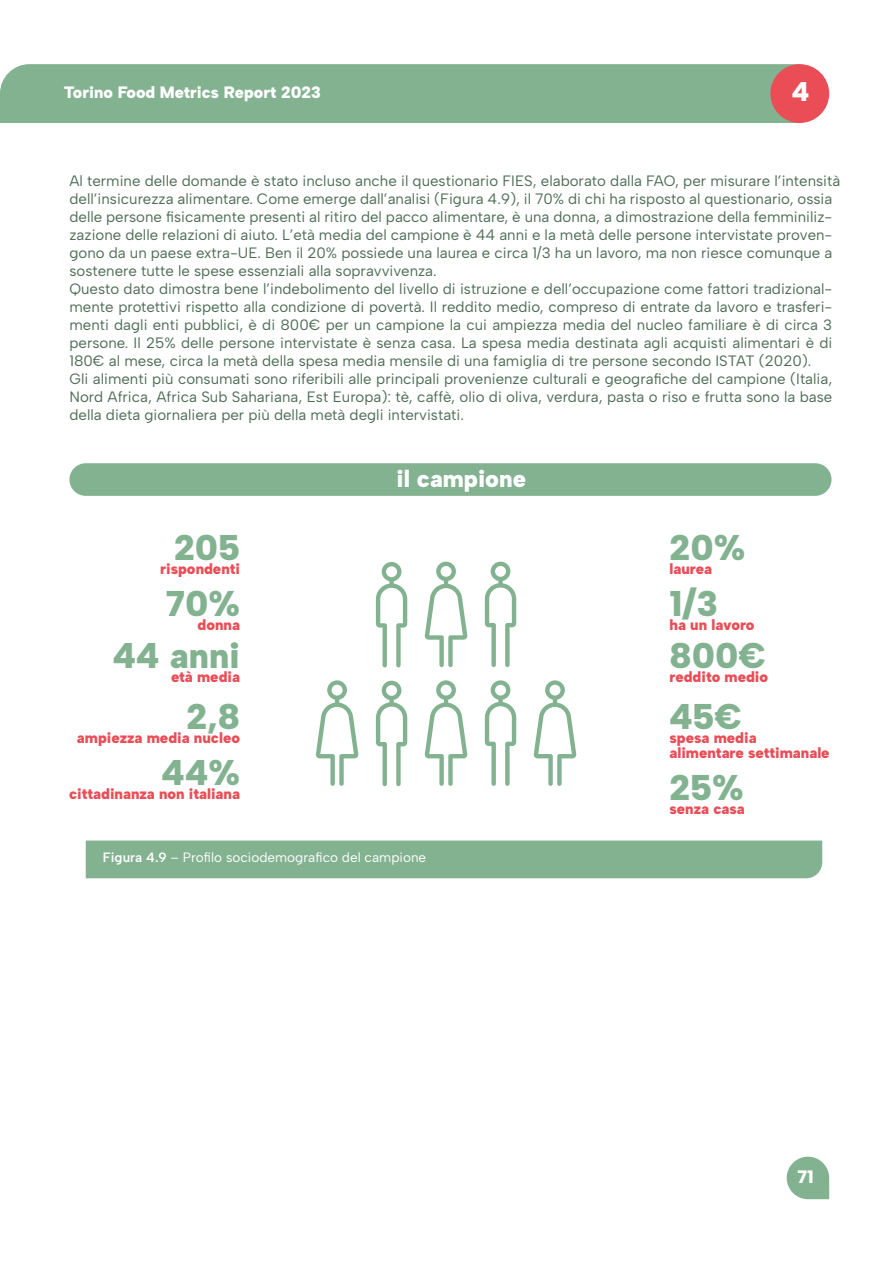
<style>
.page{position:relative;width:893px;height:1263px;background:#fff}
.page>*{position:absolute;margin:0;border:0;box-sizing:border-box;transform-origin:0 0}
.t1{font:900 35.7px "Albert Sans";color:#83b291}
.t2{font:900 27px "Albert Sans";color:#fff}
.t3{font:900 24px "Albert Sans";color:#fff}
.t4{font:900 18px "Albert Sans";color:#fff}
.t5{font:900 16.5px "Albert Sans";color:#fff}
.t6{font:15px/18px "Albert Sans";color:#4e6c56}
.t7{font:900 15px/15px "Albert Sans";color:#ea4d56}
.t8{font:13.5px "Albert Sans";color:#fff}
.s1{font-weight:600}
</style>
<div class="page">
<div style="left:0;top:64px;width:794px;height:59px;background:#83b291"></div>
<div style="left:770px;top:64px;width:59px;height:59px;background:#ea4d56;border-radius:50%"></div>
<svg style="left:376px;top:562px;width:31px;height:105px"></svg>
<svg style="left:485px;top:562px;width:31px;height:105px"></svg>
<svg style="left:425px;top:562px;width:42px;height:105px"></svg>
<svg style="left:376px;top:681px;width:31px;height:105px"></svg>
<svg style="left:485px;top:680px;width:31px;height:106px"></svg>
<svg style="left:425px;top:680px;width:42px;height:106px"></svg>
<svg style="left:534px;top:680px;width:42px;height:106px"></svg>
<svg style="left:316px;top:680px;width:42px;height:106px"></svg>
<div style="left:69px;top:463px;width:762px;height:33px;background:#83b291;border-radius:16px"></div>
<div style="left:86px;top:840px;width:736px;height:38px;background:#83b291"></div>
<svg style="left:787px;top:1157px;width:42px;height:42px;background:#95bda1"></svg>
<p class="t5" style="left:64px;top:82px;width:259px">Torino Food Metrics Report 2023</p>
<h2 class="t2" style="left:792px;top:76px;width:19px">4</h2>
<p class="t6" style="left:69px;top:172px;width:772px">Al termine delle domande è stato incluso anche il questionario FIES, elaborato dalla FAO, per misurare l’intensità dell’insicurezza alimentare. Come emerge dall’analisi (Figura 4.9), il 70% di chi ha risposto al questionario, ossia delle persone fisicamente presenti al ritiro del pacco alimentare, è una donna, a dimostrazione della femminiliz&shy;zazione delle relazioni di aiuto. L’età media del campione è 44 anni e la metà delle persone intervistate proven&shy;gono da un paese extra-UE. Ben il 20% possiede una laurea e circa 1/3 ha un lavoro, ma non riesce comunque a sostenere tutte le spese essenziali alla sopravvivenza.<br>Questo dato dimostra bene l’indebolimento del livello di istruzione e dell’occupazione come fattori tradizional&shy;mente protettivi rispetto alla condizione di povertà. Il reddito medio, compreso di entrate da lavoro e trasferi&shy;menti dagli enti pubblici, è di 800€ per un campione la cui ampiezza media del nucleo familiare è di circa 3 persone. Il 25% delle persone intervistate è senza casa. La spesa media destinata agli acquisti alimentari è di 180€ al mese, circa la metà della spesa media mensile di una famiglia di tre persone secondo ISTAT (2020).<br>Gli alimenti più consumati sono riferibili alle principali provenienze culturali e geografiche del campione (Italia, Nord Africa, Africa Sub Sahariana, Est Europa): tè, caffè, olio di oliva, verdura, pasta o riso e frutta sono la base della dieta giornaliera per più della metà degli intervistati.</p>
<h1 class="t1" style="left:174px;top:525px;width:68px">205</h1>
<p class="t7" style="left:160px;top:561px;width:81px">rispondenti</p>
<h1 class="t1" style="left:166px;top:581px;width:76px">70%</h1>
<p class="t7" style="left:198px;top:617px;width:44px">donna</p>
<h1 class="t1" style="left:113px;top:634px;width:129px">44 anni</h1>
<p class="t7" style="left:171px;top:670px;width:71px">età media</p>
<h1 class="t1" style="left:187px;top:695px;width:55px">2,8</h1>
<p class="t7" style="left:77px;top:731px;width:165px">ampiezza media nucleo</p>
<h1 class="t1" style="left:162px;top:751px;width:80px">44%</h1>
<p class="t7" style="left:69px;top:787px;width:172px">cittadinanza non italiana</p>
<h3 class="t3" style="left:397px;top:464px;width:131px">il campione</h3>
<p class="t8" style="left:103px;top:849px;width:325px"><span class="s1">Figura 4.9</span> – Profilo sociodemografico del campione</p>
<h1 class="t1" style="left:669px;top:525px;width:77px">20%</h1>
<p class="t7" style="left:669px;top:561px;width:44px">laurea</p>
<h1 class="t1" style="left:669px;top:581px;width:50px">1/3</h1>
<p class="t7" style="left:669px;top:617px;width:87px">ha un lavoro</p>
<h1 class="t1" style="left:669px;top:634px;width:98px">800€</h1>
<p class="t7" style="left:669px;top:670px;width:100px">reddito medio</p>
<h1 class="t1" style="left:669px;top:695px;width:74px">45€</h1>
<p class="t7" style="left:669px;top:731px;width:162px">spesa media alimentare settimanale</p>
<h1 class="t1" style="left:669px;top:766px;width:76px">25%</h1>
<p class="t7" style="left:669px;top:802px;width:77px">senza casa</p>
<p class="t4" style="left:798px;top:1166px;width:18px">71</p>
</div>
